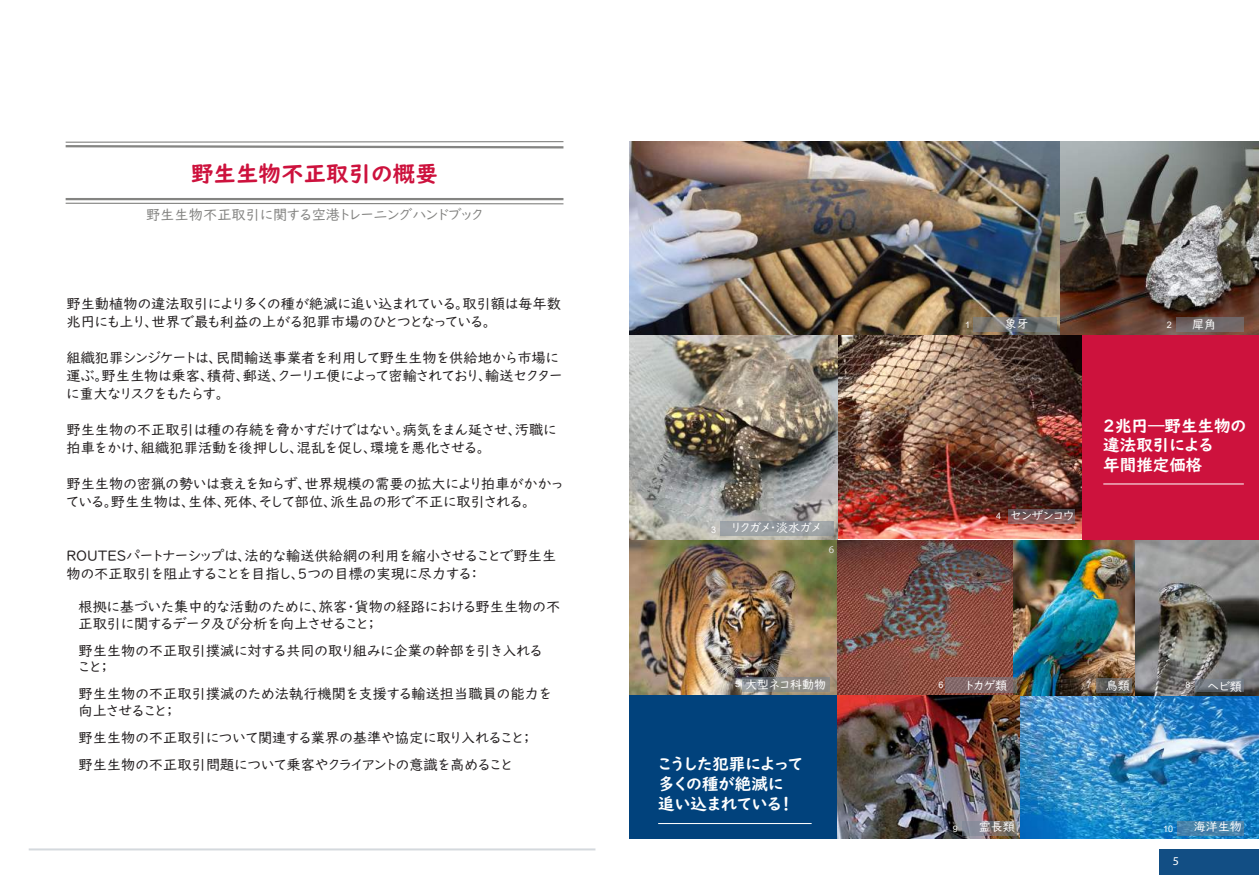
<style>
.page{position:relative;width:1259px;height:893px;background:#fff}
.page>*{position:absolute;margin:0;border:0;box-sizing:border-box;transform-origin:0 0}
.t1{font:22.5px "UD Digi Kyokasho NK B";color:#cd123d}
.t2{font:16.5px/19.8px "UD Digi Kyokasho NK B";color:#fff}
.t3{font:14.25px/18px "UD Digi Kyokasho NK R";color:#231f20}
.t4{font:14.25px "UD Digi Kyokasho NK R";color:#848482}
.t5{font:12px "UD Digi Kyokasho NK R";color:#fff}
.t6{font:12px "Myriad Pro";color:#fff}
.t7{font:10.5px "Myriad Pro";color:#dddee0}
.t8{font:9px "Arial";color:#fff}
</style>
<div class="page">
<hr style="left:29px;top:848px;width:566px;height:2px;background:#778594">
<div style="left:1159px;top:849px;width:100px;height:26px;background:#124e84"></div>
<hr style="left:66px;top:198px;width:497px;height:2px;background:#848482">
<svg style="left:65px;top:141px;width:499px;height:8px"></svg>
<svg style="left:65px;top:202px;width:499px;height:3px"></svg>
<img style="left:629px;top:142px;width:630px;height:193px">
<img style="left:837px;top:335px;width:245px;height:203px">
<img style="left:629px;top:335px;width:208px;height:360px">
<div style="left:629px;top:695px;width:208px;height:143px;background:#01427c"></div>
<img style="left:837px;top:540px;width:176px;height:155px">
<img style="left:837px;top:695px;width:422px;height:143px">
<img style="left:1013px;top:540px;width:246px;height:155px">
<div style="left:1082px;top:335px;width:177px;height:205px;background:#cd123d"></div>
<hr style="left:1103px;top:483px;width:140px;height:1px;background:#fff">
<hr style="left:658px;top:823px;width:153px;height:1px;background:#fff">
<svg style="left:973px;top:317px;width:83px;height:15px"></svg>
<svg style="left:1176px;top:317px;width:67px;height:15px"></svg>
<svg style="left:1008px;top:509px;width:66px;height:15px"></svg>
<svg style="left:720px;top:521px;width:114px;height:15px;background:#989ea2"></svg>
<svg style="left:945px;top:678px;width:72px;height:15px"></svg>
<svg style="left:743px;top:677px;width:87px;height:15px"></svg>
<svg style="left:962px;top:821px;width:55px;height:15px"></svg>
<svg style="left:1177px;top:821px;width:66px;height:15px"></svg>
<svg style="left:1195px;top:680px;width:48px;height:12px"></svg>
<svg style="left:1096px;top:678px;width:35px;height:15px"></svg>
<h1 class="t1" style="left:191px;top:160px;width:248px">野生生物不正取引の概要</h1>
<p class="t4" style="left:146px;top:206px;width:338px">野生生物不正取引に関する空港トレーニングハンドブック</p>
<p class="t3" style="left:66px;top:295px;width:496px">野生動植物の違法取引により多くの種が絶滅に追い込まれている。取引額は毎年数兆円にも上り、世界で最も利益の上がる犯罪市場のひとつとなっている。</p>
<p class="t3" style="left:66px;top:349px;width:497px">組織犯罪シンジケートは、民間輸送事業者を利用して野生生物を供給地から市場に運ぶ。野生生物は乗客、積荷、郵送、クーリエ便によって密輸されており、輸送セクターに重大なリスクをもたらす。</p>
<p class="t3" style="left:66px;top:421px;width:491px">野生生物の不正取引は種の存続を脅かすだけではない。病気をまん延させ、汚職に拍車をかけ、組織犯罪活動を後押しし、混乱を促し、環境を悪化させる。</p>
<p class="t3" style="left:66px;top:475px;width:497px">野生生物の密猟の勢いは衰えを知らず、世界規模の需要の拡大により拍車がかかっている。野生生物は、生体、死体、そして部位、派生品の形で不正に取引される。</p>
<p class="t3" style="left:66px;top:547px;width:491px">ROUTESパートナーシップは、法的な輸送供給網の利用を縮小させることで野生生物の不正取引を阻止することを目指し、5つの目標の実現に尽力する：</p>
<p class="t3" style="left:78px;top:599px;width:483px;line-height:16.5px">根拠に基づいた集中的な活動のために、旅客・貨物の経路における野生生物の不正取引に関するデータ及び分析を向上させること；</p>
<p class="t3" style="left:78px;top:642px;width:465px;line-height:16.5px">野生生物の不正取引撲滅に対する共同の取り組みに企業の幹部を引き入れること；</p>
<p class="t3" style="left:78px;top:686px;width:474px;line-height:16.5px">野生生物の不正取引撲滅のため法執行機関を支援する輸送担当職員の能力を向上させること；</p>
<p class="t3" style="left:78px;top:724px;width:453px;line-height:27px">野生生物の不正取引について関連する業界の基準や協定に取り入れること；野生生物の不正取引問題について乗客やクライアントの意識を高めること</p>
<p class="t5" style="left:1005px;top:317px;width:25px">象牙</p>
<p class="t5" style="left:1192px;top:318px;width:25px">犀角</p>
<p class="t8" style="left:965px;top:318px;width:7px">1</p>
<p class="t8" style="left:1166px;top:318px;width:7px">2</p>
<p class="t8" style="left:711px;top:523px;width:7px">3</p>
<p class="t5" style="left:732px;top:521px;width:90px">リクガメ・淡水ガメ</p>
<p class="t7" style="left:829px;top:543px;width:7px">6</p>
<p class="t8" style="left:996px;top:509px;width:7px">4</p>
<p class="t5" style="left:1010px;top:509px;width:65px">センザンコウ</p>
<p class="t2" style="left:1103px;top:416px;width:145px">２兆円―野生生物の違法取引による<br>年間推定価格</p>
<p class="t5" style="left:745px;top:677px;width:82px">大型ネコ科動物</p>
<p class="t5" style="left:965px;top:679px;width:43px">トカゲ類</p>
<p class="t8" style="left:735px;top:678px;width:7px">5</p>
<p class="t8" style="left:938px;top:679px;width:7px">6</p>
<p class="t8" style="left:1086px;top:679px;width:7px">7</p>
<p class="t5" style="left:1105px;top:679px;width:25px">鳥類</p>
<p class="t2" style="left:658px;top:754px;width:146px">こうした犯罪によって多くの種が絶滅に追い込まれている！</p>
<p class="t8" style="left:1185px;top:679px;width:7px">8</p>
<p class="t5" style="left:1207px;top:679px;width:36px">ヘビ類</p>
<p class="t8" style="left:952px;top:823px;width:7px">9</p>
<p class="t5" style="left:979px;top:820px;width:37px">霊長類</p>
<p class="t5" style="left:1193px;top:820px;width:49px">海洋生物</p>
<p class="t8" style="left:1163px;top:822px;width:12px">10</p>
<p class="t6" style="left:1172px;top:853px;width:8px">5</p>
</div>
